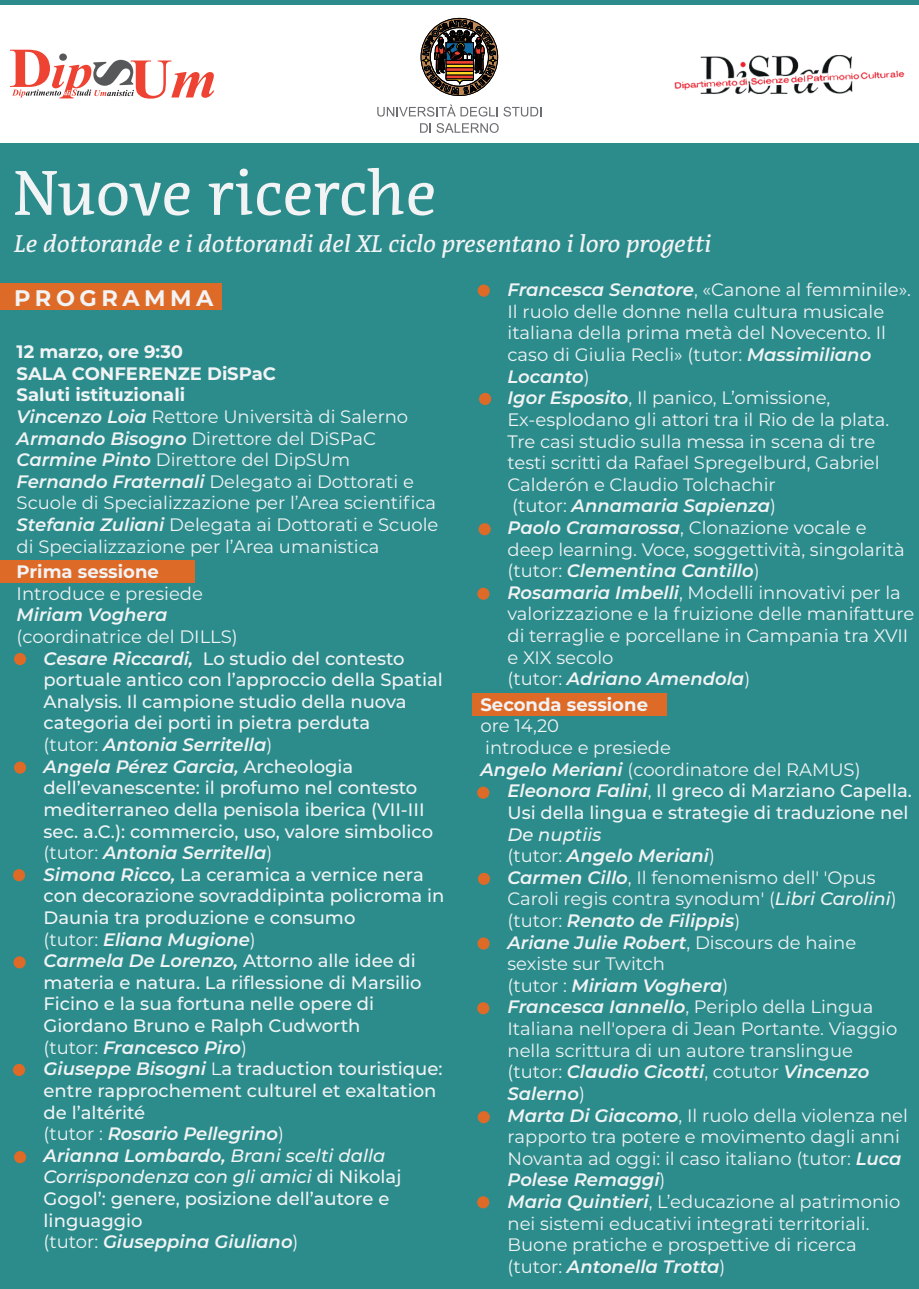
<style>
.page{position:relative;width:919px;height:1289px;background:#fff}
.page>*{position:absolute;margin:0;border:0;box-sizing:border-box;transform-origin:0 0}
.t1{font:62.55px "Acuta";letter-spacing:-.005em;color:#f2f3f4}
.t2{font:italic 24px "Acuta";letter-spacing:-.005em;color:#f2f3f4}
.t3{font:700 22.5px "Montserrat";letter-spacing:.2em;color:#f2f3f4}
.t4{font:18px/21.6px "Montserrat";color:#f2f3f4}
.t5{font:500 18px/21.6px "Montserrat";color:#f2f3f4}
.t6{font:italic 600 18px/21.6px "Montserrat";color:#f2f3f4}
.t7{font:700 18px "Montserrat";color:#f2f3f4}
.s1{font-weight:700}
.s2{font-weight:600;font-style:italic}
.s3{font-weight:400}
.s4{font-style:italic}
.s5{font-weight:500}
.s6{font-weight:400;font-style:normal}
.s7{font-weight:500;font-style:italic}
</style>
<div class="page">
<div style="left:0;top:0;width:919px;height:1288px;background:#2c8c8c"></div>
<div style="left:0;top:5px;width:919px;height:138px;background:#fff"></div>
<img style="left:674px;top:55px;width:231px;height:39px">
<svg style="left:10px;top:50px;width:204px;height:49px"></svg>
<svg style="left:422px;top:20px;width:74px;height:74px"></svg>
<svg style="left:377px;top:104px;width:164px;height:12px"></svg>
<svg style="left:420px;top:123px;width:79px;height:10px"></svg>
<div style="left:0;top:283px;width:221px;height:27px;background:#de6a28"></div>
<div style="left:0;top:560px;width:195px;height:23px;background:#de6a28"></div>
<div style="left:472px;top:692px;width:194px;height:23px;background:#de6a28"></div>
<svg style="left:14px;top:652px;width:12px;height:13px"></svg>
<div style="left:14px;top:761px;width:12px;height:12px;background:#de6a28;border-radius:50%"></div>
<div style="left:13px;top:868px;width:12px;height:13px;background:#de6a28;border-radius:50%"></div>
<div style="left:13px;top:956px;width:13px;height:12px;background:#de6a28;border-radius:50%"></div>
<div style="left:13px;top:1063px;width:12px;height:12px;background:#de6a28;border-radius:50%"></div>
<div style="left:14px;top:1150px;width:12px;height:12px;background:#de6a28;border-radius:50%"></div>
<div style="left:478px;top:284px;width:12px;height:12px;background:#de6a28;border-radius:50%"></div>
<div style="left:478px;top:523px;width:13px;height:12px;background:#de6a28;border-radius:50%"></div>
<div style="left:477px;top:587px;width:12px;height:12px;background:#de6a28;border-radius:50%"></div>
<div style="left:477px;top:786px;width:12px;height:12px;background:#de6a28;border-radius:50%"></div>
<div style="left:478px;top:872px;width:12px;height:12px;background:#de6a28;border-radius:50%"></div>
<svg style="left:477px;top:1001px;width:12px;height:13px"></svg>
<div style="left:478px;top:1110px;width:12px;height:12px;background:#de6a28;border-radius:50%"></div>
<div style="left:477px;top:1195px;width:12px;height:12px;background:#de6a28;border-radius:50%"></div>
<div style="left:477px;top:937px;width:12px;height:12px;background:#de6a28;border-radius:50%"></div>
<div style="left:479px;top:393px;width:12px;height:12px;background:#de6a28;border-radius:50%"></div>
<h1 class="t1" style="left:13px;top:156px;width:425px">Nuove ricerche</h1>
<h2 class="t2" style="left:13px;top:229px;width:699px">Le dottorande e i dottorandi del XL ciclo presentano i loro progetti</h2>
<p class="t3" style="left:14px;top:282px;width:201px">PROGRAMMA</p>
<p class="t4" style="left:17px;top:340px;width:423px"><span class="s1">12 marzo, ore 9:30<br>SALA CONFERENZE DiSPaC<br>Saluti istituzionali<br></span><span class="s2">Vincenzo Loia</span> Rettore Università di Salerno <span class="s2">Armando Bisogno</span> Direttore del DiSPaC <span class="s2">Carmine Pinto</span> Direttore del DipSUm <span class="s2">Fernando Fraternali</span> Delegato ai Dottorati e Scuole di Specializzazione per l’Area scientifica <span class="s2">Stefania Zuliani</span> Delegata ai Dottorati e Scuole di Specializzazione per l’Area umanistica</p>
<p class="t7" style="left:17px;top:558px;width:144px">Prima sessione</p>
<p class="t4" style="left:17px;top:582px;width:188px">Introduce e presiede</p>
<p class="t6" style="left:17px;top:603px;width:152px">Miriam Voghera</p>
<p class="t4" style="left:17px;top:625px;width:223px">(coordinatrice del DILLS)</p>
<p class="t5" style="left:44px;top:646px;width:401px;text-indent:-27px"><span class="s2">• Cesare Riccardi,</span> Lo studio del contesto portuale antico con l’approccio della Spatial Analysis. Il campione studio della nuova categoria dei porti in pietra perduta<br><span class="s3">(tutor:</span> <span class="s2">Antonia Serritella</span><span class="s3">)</span></p>
<p class="t5" style="left:44px;top:754px;width:391px;text-indent:-27px"><span class="s2">• Angela Pérez Garcia,</span> Archeologia dell’evanescente: il profumo nel contesto mediterraneo della penisola iberica (VII-III sec. a.C.): commercio, uso, valore simbolico <span class="s3">(tutor:</span> <span class="s2">Antonia Serritella</span><span class="s3">)</span></p>
<p class="t5" style="left:44px;top:862px;width:402px;text-indent:-27px"><span class="s2">• Simona Ricco,</span> La ceramica a vernice nera con decorazione sovraddipinta policroma in Daunia tra produzione e consumo<br><span class="s3">(tutor:</span> <span class="s2">Eliana Mugione</span><span class="s3">)</span></p>
<p class="t5" style="left:44px;top:949px;width:379px;text-indent:-27px"><span class="s2">• Carmela De Lorenzo,</span> Attorno alle idee di materia e natura. La riflessione di Marsilio Ficino e la sua fortuna nelle opere di Giordano Bruno e Ralph Cudworth<br><span class="s3">(tutor:</span> <span class="s2">Francesco Piro</span><span class="s3">)</span></p>
<p class="t5" style="left:44px;top:1057px;width:400px;text-indent:-27px"><span class="s2">• Giuseppe Bisogni</span> <span class="s3">L</span>a traduction touristique: entre rapprochement culturel et exaltation de l’altérité<br><span class="s3">(tutor :</span> <span class="s2">Rosario Pellegrino</span><span class="s3">)</span></p>
<p class="t5" style="left:44px;top:1143px;width:359px;text-indent:-27px"><span class="s2">• Arianna Lombardo,</span> <span class="s4">Brani scelti dalla<br>Corrispondenza con gli amici</span> di Nikolaj<br>Gogol’: genere, posizione dell’autore e linguaggio<br><span class="s3">(tutor:</span> <span class="s2">Giuseppina Giuliano</span><span class="s3">)</span></p>
<p class="t4" style="left:507px;top:278px;width:405px;text-indent:-27px"><span class="s2">• Francesca Senatore</span>, «Canone al femminile».<br>Il ruolo delle donne nella cultura musicale italiana della prima metà del Novecento. Il caso di Giulia Recli» (tutor: <span class="s2">Massimiliano Locanto</span>)</p>
<p class="t4" style="left:507px;top:386px;width:383px;text-indent:-27px"><span class="s2">• Igor Esposito</span>, Il panico, L’omissione, Ex-esplodano gli attori tra il Rio de la plata.<br>Tre casi studio sulla messa in scena di tre testi scritti da Rafael Spregelburd, Gabriel Calderón e Claudio Tolchachir<br>(tutor: <span class="s2">Annamaria Sapienza</span>)</p>
<p class="t4" style="left:507px;top:516px;width:399px;text-indent:-27px"><span class="s2">• Paolo Cramarossa</span>, Clonazione vocale e deep learning. Voce, soggettività, singolarità (tutor: <span class="s2">Clementina Cantillo</span>)</p>
<p class="t4" style="left:507px;top:581px;width:408px;text-indent:-27px"><span class="s2">• Rosamaria Imbelli</span>, Modelli innovativi per la valorizzazione e la fruizione delle manifatture di terraglie e porcellane in Campania tra XVII e XIX secolo<br>(tutor: <span class="s2">Adriano Amendola</span>)</p>
<p class="t7" style="left:480px;top:691px;width:169px">Seconda sessione</p>
<p class="t4" style="left:480px;top:714px;width:382px">ore 14,20<br>introduce e presiede<br><span class="s2">Angelo Meriani</span> (coordinatore del RAMUS)</p>
<p class="t5" style="left:480px;top:779px;width:433px;text-align:right"><span class="s2">• Eleonora Falini</span><span class="s3">,</span> Il greco di Marziano Capella.<br>Usi della lingua e strategie di traduzione nel</p>
<p class="t6" style="left:507px;top:822px;width:209px"><span class="s5">De nuptiis<br></span><span class="s6">(tutor:</span> Angelo Meriani<span class="s6">)</span></p>
<p class="t4" style="left:507px;top:865px;width:391px;text-indent:-27px"><span class="s2">• Carmen Cillo</span>, Il fenomenismo dell' 'Opus<br>Caroli regis contra synodum' (<span class="s7">Libri Carolini</span>) (tutor: <span class="s2">Renato de Filippis</span>)</p>
<p class="t4" style="left:507px;top:930px;width:350px;text-indent:-27px"><span class="s2">• Ariane Julie Robert</span>, Discours de haine sexiste sur Twitch<br>(tutor : <span class="s2">Miriam Voghera</span>)</p>
<p class="t4" style="left:507px;top:995px;width:391px;text-indent:-27px"><span class="s2">• Francesca Iannello</span>, Periplo della Lingua Italiana nell'opera di Jean Portante. Viaggio nella scrittura di un autore translingue (tutor: <span class="s2">Claudio Cicotti</span>, cotutor <span class="s2">Vincenzo Salerno</span>)</p>
<p class="t4" style="left:507px;top:1103px;width:402px;text-indent:-27px"><span class="s2">• Marta Di Giacomo</span>, Il ruolo della violenza nel rapporto tra potere e movimento dagli anni Novanta ad oggi: il caso italiano (tutor: <span class="s2">Luca Polese Remaggi</span>)</p>
<p class="t4" style="left:507px;top:1189px;width:394px;text-indent:-27px"><span class="s2">• Maria Quintieri</span>, L’educazione al patrimonio nei sistemi educativi integrati territoriali.<br>Buone pratiche e prospettive di ricerca (tutor: <span class="s2">Antonella Trotta</span>)</p>
</div>
